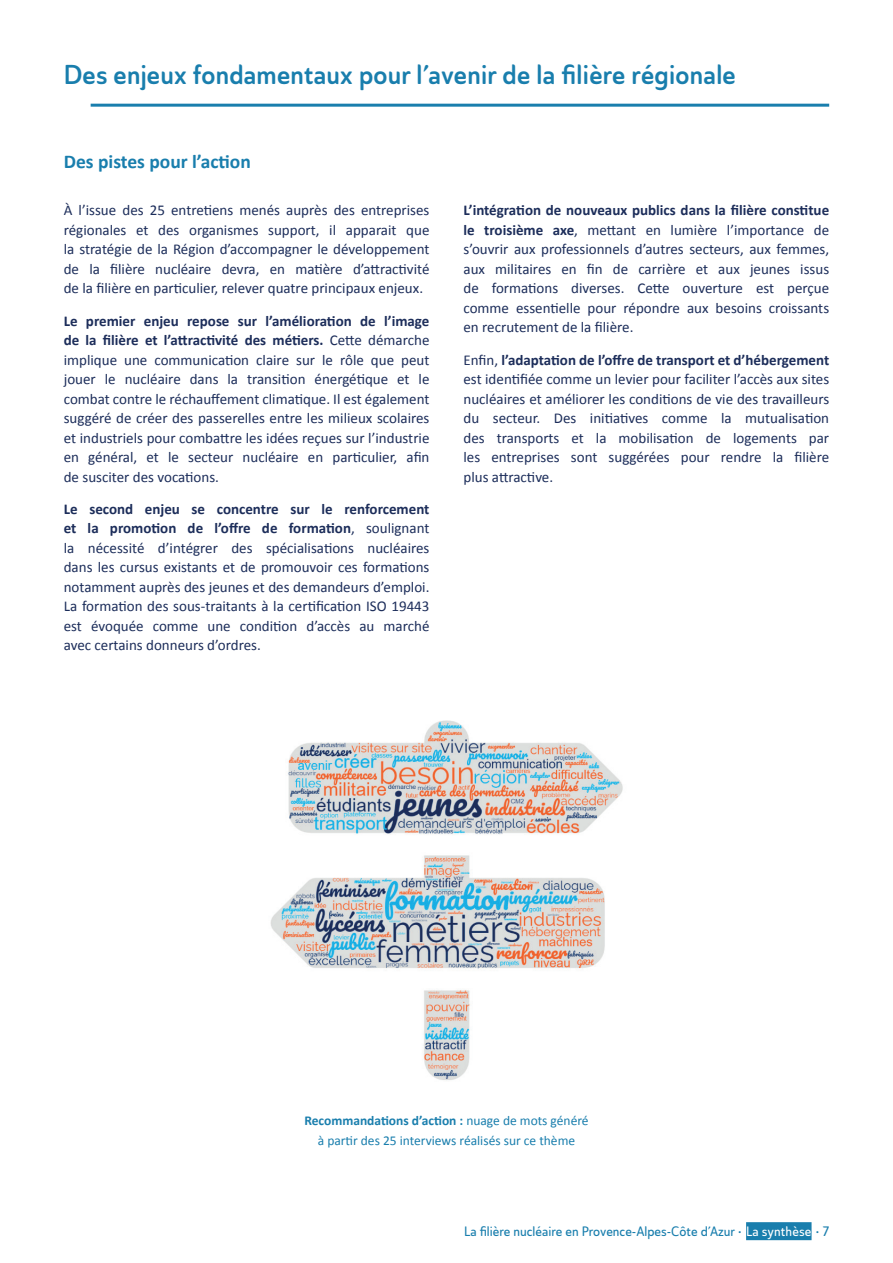
<style>
.page{position:relative;width:893px;height:1263px;background:#fff}
.page>*{position:absolute;margin:0;border:0;box-sizing:border-box;transform-origin:0 0}
.t1{font:27px "Ainslie Sans Con Dem";letter-spacing:.01em;color:#197ead}
.t2{font:700 19.5px "Calibri";color:#197ead}
.t3{font:15px/19.5px "Calibri";color:#1c2d5a;text-align:justify}
.t4{font:13.5px/19.5px "Calibri";color:#197ead;text-align:center}
.t5{font:13.5px "Ainslie Sans Con Med";color:#197ead}
.s1{font-weight:700}
.s2{color:#fff}
</style>
<div class="page">
<div style="left:746px;top:1222px;width:65px;height:18px;background:#197ead"></div>
<hr style="left:91px;top:104px;width:738px;height:3px;background:#197ead">
<img style="left:270px;top:720px;width:353px;height:361px">
<h1 class="t1" style="left:64px;top:58px;width:673px">Des enjeux fondamentaux pour l’avenir de la filière régionale</h1>
<h2 class="t2" style="left:64px;top:147px;width:189px">Des pistes pour l’action</h2>
<p class="t3" style="left:64px;top:200px;width:367px">À l’issue des 25 entretiens menés auprès des entreprises régionales et des organismes support, il apparait que la stratégie de la Région d’accompagner le développement de la filière nucléaire devra, en matière d’attractivité de la filière en particulier, relever quatre principaux enjeux.</p>
<p class="t3" style="left:64px;top:310px;width:367px"><span class="s1">Le premier enjeu repose sur l’amélioration de l’image de la filière et l’attractivité des métiers.</span> Cette démarche implique une communication claire sur le rôle que peut jouer le nucléaire dans la transition énergétique et le combat contre le réchauffement climatique. Il est également suggéré de créer des passerelles entre les milieux scolaires et industriels pour combattre les idées reçues sur l’industrie en général, et le secteur nucléaire en particulier, afin de susciter des vocations.</p>
<p class="t3" style="left:64px;top:498px;width:367px"><span class="s1">Le second enjeu se concentre sur le renforcement et la promotion de l’offre de formation</span>, soulignant la nécessité d’intégrer des spécialisations nucléaires dans les cursus existants et de promouvoir ces formations notamment auprès des jeunes et des demandeurs d’emploi.<br>La formation des sous-traitants à la certification ISO 19443 est évoquée comme une condition d’accès au marché avec certains donneurs d’ordres.</p>
<p class="t3" style="left:463px;top:200px;width:367px"><span class="s1">L’intégration de nouveaux publics dans la filière constitue le troisième axe</span>, mettant en lumière l’importance de s’ouvrir aux professionnels d’autres secteurs, aux femmes, aux militaires en fin de carrière et aux jeunes issus de formations diverses. Cette ouverture est perçue comme essentielle pour répondre aux besoins croissants en recrutement de la filière.</p>
<p class="t3" style="left:463px;top:349px;width:367px">Enfin, <span class="s1">l’adaptation de l’offre de transport et d’hébergement </span>est identifiée comme un levier pour faciliter l’accès aux sites nucléaires et améliorer les conditions de vie des travailleurs du secteur. Des initiatives comme la mutualisation des transports et la mobilisation de logements par les entreprises sont suggérées pour rendre la filière plus attractive.</p>
<p class="t4" style="left:304px;top:1110px;width:286px"><span class="s1">Recommandations d’action :</span> nuage de mots généré à partir des 25 interviews réalisés sur ce thème</p>
<p class="t5" style="left:464px;top:1223px;width:366px">La filière nucléaire en Provence-Alpes-Côte d’Azur • <span class="s2">La synthèse</span> • 7</p>
</div>
